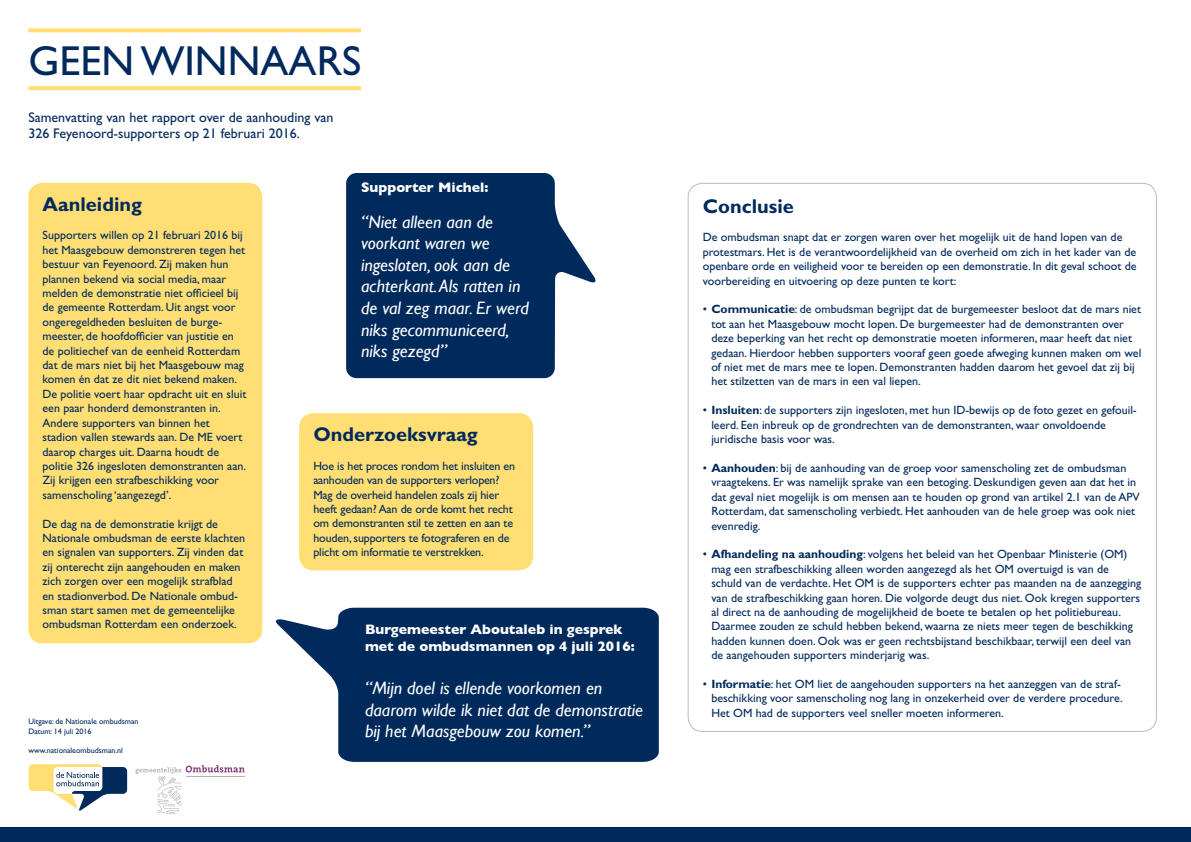
<style>
.page{position:relative;width:1191px;height:842px;background:#fff}
.page>*{position:absolute;margin:0;border:0;box-sizing:border-box;transform-origin:0 0}
.t1{font:42px "Gill Sans Std";color:#00295c}
.t2{font:700 20px "Gill Sans Std";color:#00295c}
.t3{font:italic 18px/21.6px "Gill Sans";color:#fff}
.t4{font:14px/16.8px "Gill Sans Std";color:#00295c}
.t5{font:700 14px/16.8px "Gill Sans";color:#fff}
.t6{font:12px/14.4px "Gill Sans Std";color:#00295c}
.t7{font:8px/9.6px "Gill Sans Std";color:#00295c}
.s1{font-weight:700}
</style>
<div class="page">
<svg style="left:29px;top:764px;width:98px;height:47px"></svg>
<svg style="left:135px;top:765px;width:110px;height:49px"></svg>
<div style="left:0;top:828px;width:1191px;height:14px;background:#00295c"></div>
<svg style="left:28px;top:28px;width:333px;height:4px"></svg>
<svg style="left:28px;top:86px;width:333px;height:4px"></svg>
<div style="left:28px;top:183px;width:234px;height:460px;background:#ffde74;border-radius:14px"></div>
<svg style="left:346px;top:173px;width:250px;height:205px;background:#244773"></svg>
<div style="left:299px;top:413px;width:234px;height:157px;background:#ffde74;border-radius:14px"></div>
<svg style="left:276px;top:608px;width:383px;height:154px;background:#224572"></svg>
<h1 class="t1" style="left:28px;top:37px;width:334px">GEEN WINNAARS</h1>
<p class="t4" style="left:28px;top:109px;width:306px">Samenvatting van het rapport over de aanhouding van<br>326 Feyenoord-supporters op 21 februari 2016.</p>
<h2 class="t2" style="left:43px;top:192px;width:101px">Aanleiding</h2>
<p class="t6" style="left:43px;top:228px;width:205px">Supporters willen op 21 februari 2016 bij het Maasgebouw demonstreren tegen het bestuur van Feyenoord. Zij maken hun plannen bekend via social media, maar melden de demonstratie niet officieel bij de gemeente Rotterdam. Uit angst voor ongeregeldheden besluiten de burge&shy;meester, de hoofdofficier van justitie en de politiechef van de eenheid Rotterdam dat de mars niet bij het Maasgebouw mag komen én dat ze dit niet bekend maken.<br>De politie voert haar opdracht uit en sluit een paar honderd demonstranten in.<br>Andere supporters van binnen het stadion vallen stewards aan. De ME voert daarop charges uit. Daarna houdt de politie 326 ingesloten demonstranten aan.<br>Zij krijgen een strafbeschikking voor samenscholing ‘aangezegd’.</p>
<p class="t6" style="left:43px;top:516px;width:204px">De dag na de demonstratie krijgt de Nationale ombudsman de eerste klachten en signalen van supporters. Zij vinden dat zij onterecht zijn aangehouden en maken zich zorgen over een mogelijk strafblad en stadionverbod. De Nationale ombud&shy;sman start samen met de gemeentelijke ombudsman Rotterdam een onderzoek.</p>
<p class="t7" style="left:28px;top:716px;width:112px">Uitgave: de Nationale ombudsman<br>Datum: 14 juli 2016</p>
<p class="t7" style="left:28px;top:745px;width:96px">www.nationaleombudsman.nl</p>
<p class="t5" style="left:361px;top:178px;width:129px">Supporter Michel:</p>
<h3 class="t3" style="left:361px;top:211px;width:169px">“Niet alleen aan de voorkant waren we ingesloten, ook aan de achterkant. Als ratten in de val zeg maar. Er werd niks gecommuniceerd, niks gezegd”</h3>
<h2 class="t2" style="left:313px;top:422px;width:166px">Onderzoeksvraag</h2>
<p class="t6" style="left:313px;top:459px;width:203px">Hoe is het proces rondom het insluiten en aanhouden van de supporters verlopen?<br>Mag de overheid handelen zoals zij hier heeft gedaan? Aan de orde komt het recht om demonstranten stil te zetten en aan te houden, supporters te fotograferen en de plicht om informatie te verstrekken.</p>
<p class="t5" style="left:365px;top:621px;width:271px">Burgemeester Aboutaleb in gesprek met de ombudsmannen op 4 juli 2016:</p>
<h3 class="t3" style="left:365px;top:677px;width:279px">“Mijn doel is ellende voorkomen en daarom wilde ik niet dat de demonstratie bij het Maasgebouw zou komen.”</h3>
<h2 class="t2" style="left:703px;top:194px;width:93px">Conclusie</h2>
<p class="t6" style="left:703px;top:230px;width:435px">De ombudsman snapt dat er zorgen waren over het mogelijk uit de hand lopen van de protestmars. Het is de verantwoordelijkheid van de overheid om zich in het kader van de openbare orde en veiligheid voor te bereiden op een demonstratie. In dit geval schoot de voorbereiding en uitvoering op deze punten te kort:</p>
<p class="t6" style="left:711px;top:302px;width:431px;text-indent:-9px">• <span class="s1">Communicatie</span>: de ombudsman begrijpt dat de burgemeester besloot dat de mars niet tot aan het Maasgebouw mocht lopen. De burgemeester had de demonstranten over deze beperking van het recht op demonstratie moeten informeren, maar heeft dat niet gedaan. Hierdoor hebben supporters vooraf geen goede afweging kunnen maken om wel of niet met de mars mee te lopen. Demonstranten hadden daarom het gevoel dat zij bij het stilzetten van de mars in een val liepen.</p>
<p class="t6" style="left:711px;top:403px;width:427px;text-indent:-9px">• <span class="s1">Insluiten</span>: de supporters zijn ingesloten, met hun ID-bewijs op de foto gezet en gefouil&shy;leerd. Een inbreuk op de grondrechten van de demonstranten, waar onvoldoende juridische basis voor was.</p>
<p class="t6" style="left:711px;top:461px;width:430px;text-indent:-9px">• <span class="s1">Aanhouden</span>: bij de aanhouding van de groep voor samenscholing zet de ombudsman vraagtekens. Er was namelijk sprake van een betoging. Deskundigen geven aan dat het in dat geval niet mogelijk is om mensen aan te houden op grond van artikel 2.1 van de APV Rotterdam, dat samenscholing verbiedt. Het aanhouden van de hele groep was ook niet evenredig.</p>
<p class="t6" style="left:711px;top:547px;width:431px;text-indent:-9px">• <span class="s1">Afhandeling na aanhouding</span>: volgens het beleid van het Openbaar Ministerie (OM) mag een strafbeschikking alleen worden aangezegd als het OM overtuigd is van de schuld van de verdachte. Het OM is de supporters echter pas maanden na de aanzegging van de strafbeschikking gaan horen. Die volgorde deugt dus niet. Ook kregen supporters al direct na de aanhouding de mogelijkheid de boete te betalen op het politiebureau.<br>Daarmee zouden ze schuld hebben bekend, waarna ze niets meer tegen de beschikking hadden kunnen doen. Ook was er geen rechtsbijstand beschikbaar, terwijl een deel van de aangehouden supporters minderjarig was.</p>
<p class="t6" style="left:711px;top:677px;width:413px;text-indent:-9px">• <span class="s1">Informatie</span>: het OM liet de aangehouden supporters na het aanzeggen van de straf&shy;beschikking voor samenscholing nog lang in onzekerheid over de verdere procedure.<br>Het OM had de supporters veel sneller moeten informeren.</p>
</div>
